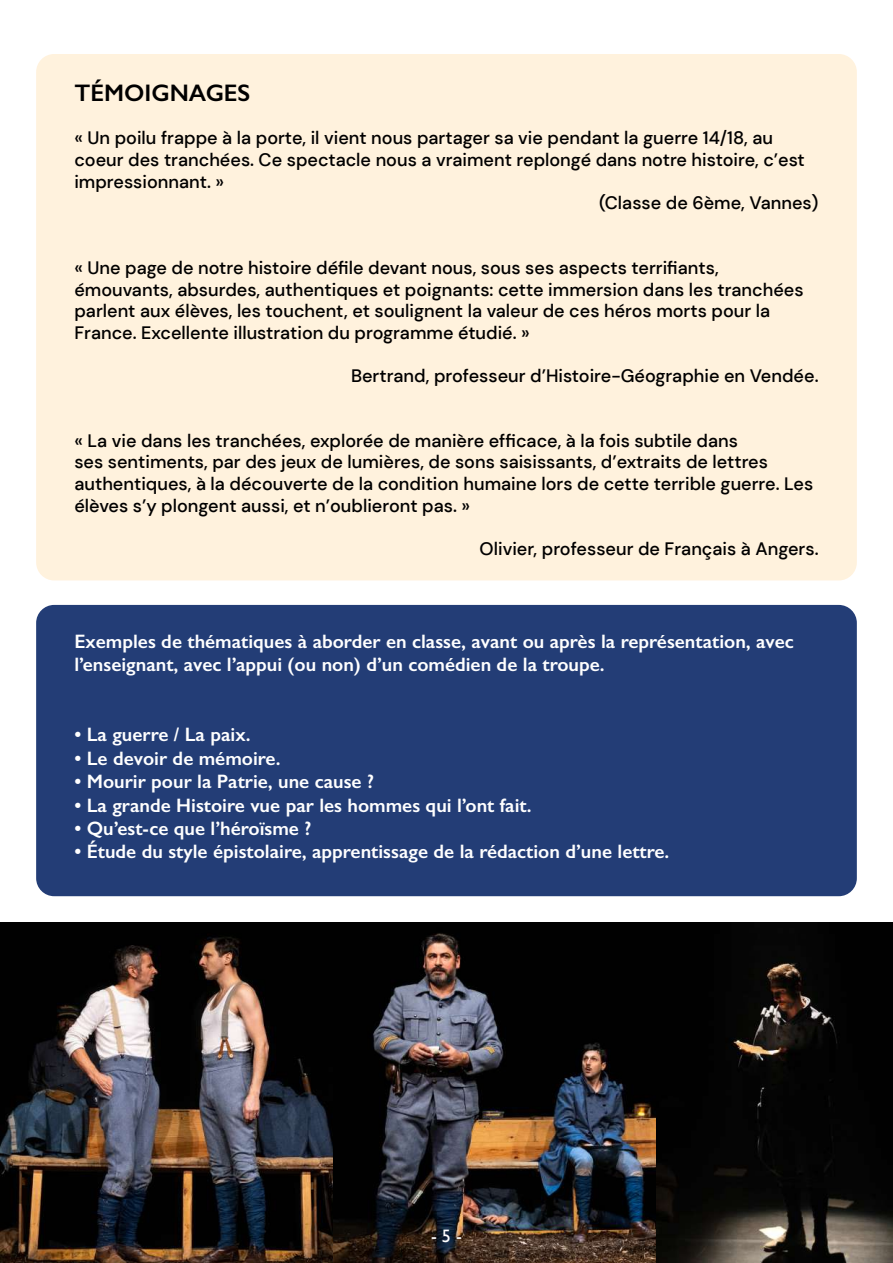
<style>
.page{position:relative;width:893px;height:1263px;background:#fff}
.page>*{position:absolute;margin:0;border:0;box-sizing:border-box;transform-origin:0 0}
.t1{font:600 24px "Gill Sans";color:#000}
.t2{font:600 19.5px/23.4px "Gill Sans";color:#fff}
.t3{font:500 18px/21.6px "DM Sans";color:#000}
.t4{font:18px "Gill Sans";color:#fff}
</style>
<div class="page">
<div style="left:36px;top:54px;width:821px;height:526px;background:#fff2dd;border-radius:18px"></div>
<div style="left:36px;top:605px;width:821px;height:291px;background:#233d76;border-radius:18px"></div>
<img style="left:0;top:923px;width:657px;height:340px">
<img style="left:657px;top:923px;width:236px;height:340px">
<h1 class="t1" style="left:74px;top:79px;width:178px">TÉMOIGNAGES</h1>
<p class="t3" style="left:74px;top:127px;width:700px">« Un poilu frappe à la porte, il vient nous partager sa vie pendant la guerre 14/18, au</p>
<p class="t3" style="left:74px;top:149px;width:732px">coeur des tranchées. Ce spectacle nous a vraiment replongé dans notre histoire, c’est</p>
<p class="t3" style="left:74px;top:170px;width:151px">impressionnant. »</p>
<p class="t3" style="left:599px;top:192px;width:221px">(Classe de 6ème, Vannes)</p>
<p class="t3" style="left:74px;top:257px;width:731px">« Une page de notre histoire défile devant nous, sous ses aspects terrifiants, émouvants, absurdes, authentiques et poignants: cette immersion dans les tranchées parlent aux élèves, les touchent, et soulignent la valeur de ces héros morts pour la France. Excellente illustration du programme étudié. »</p>
<p class="t3" style="left:351px;top:365px;width:469px">Bertrand, professeur d’Histoire-Géographie en Vendée.</p>
<p class="t3" style="left:74px;top:430px;width:740px">« La vie dans les tranchées, explorée de manière efficace, à la fois subtile dans<br>ses sentiments, par des jeux de lumières, de sons saisissants, d’extraits de lettres authentiques, à la découverte de la condition humaine lors de cette terrible guerre. Les élèves s’y plongent aussi, et n’oublieront pas. »</p>
<p class="t3" style="left:480px;top:538px;width:340px">Olivier, professeur de Français à Angers.</p>
<p class="t2" style="left:74px;top:629px;width:721px">Exemples de thématiques à aborder en classe, avant ou après la représentation, avec l’enseignant, avec l’appui (ou non) d’un comédien de la troupe.</p>
<p class="t2" style="left:74px;top:723px;width:178px">• La guerre / La paix.</p>
<p class="t2" style="left:74px;top:746px;width:208px">• Le devoir de mémoire.</p>
<p class="t2" style="left:74px;top:770px;width:301px">• Mourir pour la Patrie, une cause ?</p>
<p class="t2" style="left:74px;top:793px;width:459px">• La grande Histoire vue par les hommes qui l’ont fait.</p>
<p class="t2" style="left:74px;top:816px;width:238px">• Qu’est-ce que l’héroïsme ?</p>
<p class="t2" style="left:74px;top:840px;width:596px">• Étude du style épistolaire, apprentissage de la rédaction d’une lettre.</p>
<p class="t4" style="left:431px;top:1225px;width:32px">- 5 -</p>
</div>
